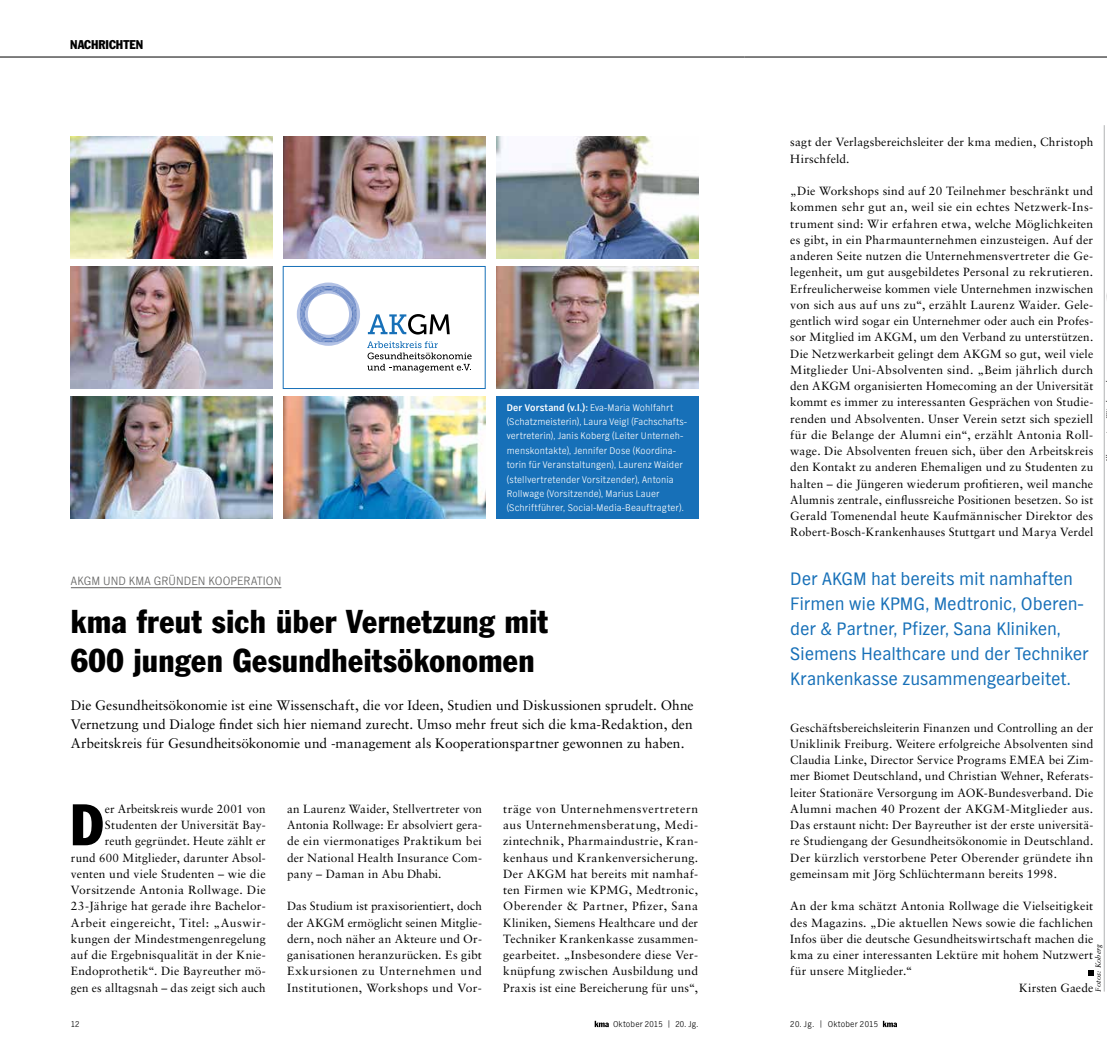
<style>
.page{position:relative;width:1107px;height:1052px;background:#fff}
.page>*{position:absolute;margin:0;border:0;box-sizing:border-box;transform-origin:0 0}
.t1{font:condensed 57.5px "Franklin Gothic";color:#000}
.t2{font:condensed 32.5px/39px "Franklin Gothic";letter-spacing:.015em;color:#000}
.t3{font:18.75px/25px "TV Nord EFOP";letter-spacing:-.005em;color:#1770b8}
.t4{font:13.75px/18.8px "Sabon LT Std";color:#000;text-align:justify}
.t5{font:300 12.5px "TV Nord EFOP";letter-spacing:.005em;color:#626261}
.t6{font:condensed 12.5px "Franklin Gothic";color:#000}
.t7{font:11.88px/16.2px "Sabon LT Std";letter-spacing:.02em;color:#000;text-align:justify}
.t8{font:300 10px/14.4px "TV Nord EFOP";letter-spacing:.015em;color:#fff}
.t9{font:300 8.75px "TV Nord EFOP";letter-spacing:.02em;color:#000}
.t10{font:italic 7.5px "Sabon LT Std";letter-spacing:.025em;color:#000}
.s1{font-weight:700}
</style>
<div class="page">
<hr style="left:0;top:57px;width:744px;height:1px;background:#000">
<hr style="left:744px;top:57px;width:363px;height:1px;background:#000">
<svg style="left:883px;top:1020px;width:14px;height:7px"></svg>
<svg style="left:595px;top:1020px;width:14px;height:7px"></svg>
<div style="left:283px;top:266px;width:202px;height:123px;border:1px solid #1770b8"></div>
<hr style="left:71px;top:587px;width:210px;height:1px;background:#626261">
<img style="left:283px;top:396px;width:202px;height:123px">
<img style="left:71px;top:266px;width:202px;height:123px">
<img style="left:71px;top:396px;width:202px;height:123px">
<img style="left:283px;top:136px;width:202px;height:123px">
<img style="left:496px;top:266px;width:202px;height:123px">
<img style="left:71px;top:136px;width:202px;height:123px">
<img style="left:496px;top:136px;width:202px;height:123px">
<div style="left:496px;top:396px;width:202px;height:123px;background:#1770b8"></div>
<hr style="left:1104px;top:125px;width:1px;height:866px;background:#b1b2b3">
<svg style="left:1104px;top:268px;width:3px;height:60px"></svg>
<svg style="left:1088px;top:970px;width:5px;height:5px"></svg>
<svg style="left:297px;top:282px;width:63px;height:64px"></svg>
<svg style="left:367px;top:341px;width:105px;height:31px"></svg>
<svg style="left:368px;top:314px;width:82px;height:20px"></svg>
<p class="t6" style="left:70px;top:37px;width:74px">NACHRICHTEN</p>
<p class="t8" style="left:507px;top:400px;width:182px"><span class="s1">Der Vorstand (v.l.):</span> Eva-Maria Wohlfahrt (Schatzmeisterin), Laura Veigl (Fachschafts&shy;vertreterin), Janis Koberg (Leiter Unterneh&shy;menskontakte), Jennifer Dose (Koordina&shy;torin für Veranstaltungen), Laurenz Waider (stellvertretender Vorsitzender), Antonia Rollwage (Vorsitzende), Marius Lauer (Schriftführer, Social-Media-Beauftragter).</p>
<p class="t5" style="left:71px;top:574px;width:212px">AKGM UND KMA GRÜNDEN KOOPERATION</p>
<h2 class="t2" style="left:71px;top:602px;width:479px">kma freut sich über Vernetzung mit<br>600 jungen Gesundheitsökonomen</h2>
<p class="t4" style="left:71px;top:696px;width:624px">Die Gesundheitsökonomie ist eine Wissenschaft, die vor Ideen, Studien und Diskussionen sprudelt. Ohne Vernetzung und Dialoge findet sich hier niemand zurecht. Umso mehr freut sich die kma-Redaktion, den Arbeitskreis für Gesundheitsökonomie und -management als Kooperationspartner gewonnen zu haben.</p>
<p class="t7" style="left:71px;top:800px;width:196px;text-align:right">er Arbeitskreis wurde 2001 von Studenten der Universität Bay-<br>reuth gegründet. Heute zählt er<br>rund 600 Mitglieder, darunter Absol&shy;venten und viele Studenten – wie die Vorsitzende Antonia Rollwage. Die 23-Jährige hat gerade ihre Bachelor-Arbeit eingereicht, Titel: „Auswir&shy;kungen der Mindestmengenregelung auf die Ergebnisqualität in der Knie-Endoprothetik“. Die Bayreuther mö&shy;gen es alltagsnah – das zeigt sich auch</p>
<p class="t7" style="left:287px;top:800px;width:196px">an Laurenz Waider, Stellvertreter von Antonia Rollwage: Er absolviert gera&shy;de ein viermonatiges Praktikum bei der National Health Insurance Com&shy;pany – Daman in Abu Dhabi.</p>
<h1 class="t1" style="left:70px;top:790px;width:35px">D</h1>
<p class="t7" style="left:287px;top:898px;width:196px">Das Studium ist praxisorientiert, doch der AKGM ermöglicht seinen Mitglie&shy;dern, noch näher an Akteure und Or&shy;ganisationen heranzurücken. Es gibt Exkursionen zu Unternehmen und Institutionen, Workshops und Vor-</p>
<p class="t7" style="left:503px;top:800px;width:196px">träge von Unternehmensvertretern aus Unternehmensberatung, Medi&shy;zintechnik, Pharmaindustrie, Kran&shy;kenhaus und Krankenversicherung.<br>Der AKGM hat bereits mit namhaf&shy;ten Firmen wie KPMG, Medtronic, Oberender &amp; Partner, Pfizer, Sana Kliniken, Siemens Healthcare und der Techniker Krankenkasse zusammen&shy;gearbeitet. „Insbesondere diese Ver&shy;knüpfung zwischen Ausbildung und Praxis ist eine Bereicherung für uns“,</p>
<p class="t7" style="left:790px;top:134px;width:304px">sagt der Verlagsbereichsleiter der kma medien, Christoph<br>Hirschfeld.</p>
<p class="t7" style="left:790px;top:183px;width:304px">„Die Workshops sind auf 20 Teilnehmer beschränkt und kommen sehr gut an, weil sie ein echtes Netzwerk-Ins&shy;trument sind: Wir erfahren etwa, welche Möglichkeiten es gibt, in ein Pharmaunternehmen einzusteigen. Auf der anderen Seite nutzen die Unternehmensvertreter die Ge&shy;legenheit, um gut ausgebildetes Personal zu rekrutieren.<br>Erfreulicherweise kommen viele Unternehmen inzwischen von sich aus auf uns zu“, erzählt Laurenz Waider. Gele&shy;gentlich wird sogar ein Unternehmer oder auch ein Profes&shy;sor Mitglied im AKGM, um den Verband zu unterstützen.<br>Die Netzwerkarbeit gelingt dem AKGM so gut, weil viele Mitglieder Uni-Absolventen sind. „Beim jährlich durch den AKGM organisierten Homecoming an der Universität kommt es immer zu interessanten Gesprächen von Studie&shy;renden und Absolventen. Unser Verein setzt sich speziell für die Belange der Alumni ein“, erzählt Antonia Roll&shy;wage. Die Absolventen freuen sich, über den Arbeitskreis den Kontakt zu anderen Ehemaligen und zu Studenten zu halten – die Jüngeren wiederum profitieren, weil manche Alumnis zentrale, einflussreiche Positionen besetzen. So ist Gerald Tomenendal heute Kaufmännischer Direktor des Robert-Bosch-Krankenhauses Stuttgart und Marya Verdel</p>
<h3 class="t3" style="left:790px;top:566px;width:300px">Der AKGM hat bereits mit namhaften Firmen wie KPMG, Medtronic, Oberen&shy;der &amp; Partner, Pfizer, Sana Kliniken, Siemens Healthcare und der Techniker Krankenkasse zusammengearbeitet.</h3>
<p class="t7" style="left:790px;top:719px;width:304px">Geschäftsbereichsleiterin Finanzen und Controlling an der Uniklinik Freiburg. Weitere erfolgreiche Absolventen sind Claudia Linke, Director Service Programs EMEA bei Zim&shy;mer Biomet Deutschland, und Christian Wehner, Referats&shy;leiter Stationäre Versorgung im AOK-Bundesverband. Die Alumni machen 40 Prozent der AKGM-Mitglieder aus.<br>Das erstaunt nicht: Der Bayreuther ist der erste universitä&shy;re Studiengang der Gesundheitsökonomie in Deutschland.<br>Der kürzlich verstorbene Peter Oberender gründete ihn gemeinsam mit Jörg Schlüchtermann bereits 1998.</p>
<p class="t7" style="left:790px;top:898px;width:304px">An der kma schätzt Antonia Rollwage die Vielseitigkeit</p>
<p class="t7" style="left:790px;top:914px;width:304px">des Magazins. „Die aktuellen News sowie die fachlichen</p>
<p class="t7" style="left:790px;top:930px;width:304px">Infos über die deutsche Gesundheitswirtschaft machen die</p>
<p class="t7" style="left:790px;top:946px;width:304px">kma zu einer interessanten Lektüre mit hohem Nutzwert</p>
<p class="t7" style="left:790px;top:963px;width:124px">für unsere Mitglieder.“</p>
<p class="t7" style="left:1019px;top:979px;width:76px">Kirsten Gaede</p>
<p class="t10" style="left:1094px;top:991px;width:49px;rotate:-90deg">Fotos: Koberg</p>
<p class="t9" style="left:71px;top:1019px;width:10px">12</p>
<p class="t9" style="left:613px;top:1019px;width:87px">Oktober 2015 | 20. Jg.</p>
<p class="t9" style="left:790px;top:1019px;width:89px">20. Jg. | Oktober 2015</p>
</div>
